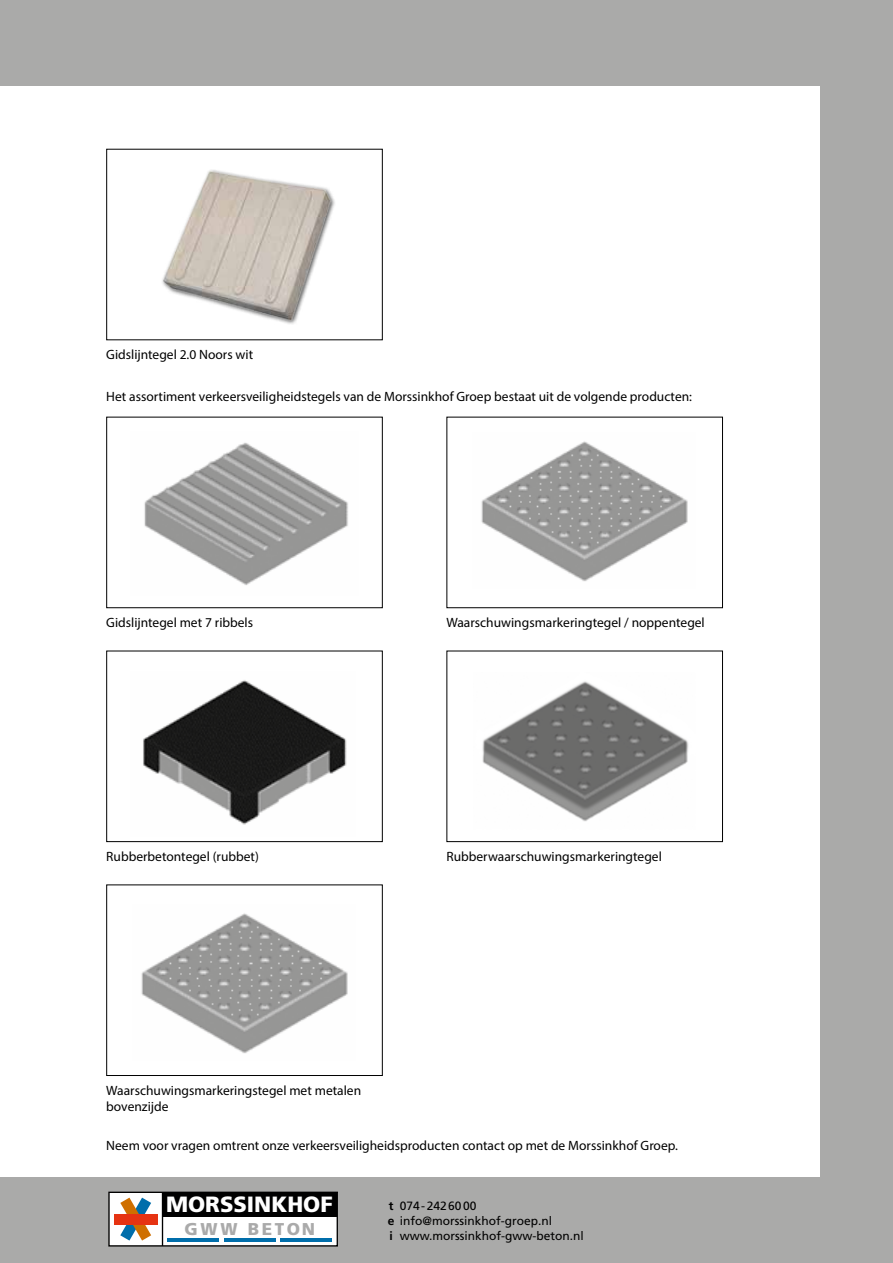
<style>
.page{position:relative;width:893px;height:1263px;background:#fff}
.page>*{position:absolute;margin:0;border:0;box-sizing:border-box;transform-origin:0 0}
.t1{font:900 22.05px "Frutiger LT Std";color:#fff}
.t2{font:900 17.1px "Frutiger LT Std";letter-spacing:.15em;color:#aaa}
.t3{font:13.5px/16.2px "Myriad Pro";color:#000}
.t4{font:12px/15px "Frutiger LT Std";color:#000}
.s1{font-weight:700}
</style>
<div class="page">
<div style="left:0;top:0;width:893px;height:85px;background:#aaaaa9"></div>
<div style="left:0;top:1178px;width:893px;height:85px;background:#aaaaa9"></div>
<div style="left:109px;top:1192px;width:228px;height:54px;background:#fff"></div>
<div style="left:108px;top:1191px;width:230px;height:55px;border:1px solid #000"></div>
<div style="left:162px;top:1192px;width:175px;height:24px;background:#000"></div>
<hr style="left:162px;top:1192px;width:1px;height:54px;background:#000">
<hr style="left:168px;top:1239px;width:51px;height:3px;background:#006eab">
<hr style="left:224px;top:1239px;width:52px;height:3px;background:#006eab">
<hr style="left:280px;top:1239px;width:52px;height:3px;background:#006eab">
<svg style="left:120px;top:1197px;width:31px;height:43px"></svg>
<div style="left:114px;top:1214px;width:43px;height:10px;background:#e63312"></div>
<div style="left:106px;top:149px;width:277px;height:191px;border:1px solid #000"></div>
<div style="left:106px;top:417px;width:277px;height:191px;border:1px solid #000"></div>
<div style="left:446px;top:417px;width:277px;height:191px;border:1px solid #000"></div>
<div style="left:446px;top:651px;width:277px;height:191px;border:1px solid #000"></div>
<div style="left:106px;top:651px;width:277px;height:191px;border:1px solid #000"></div>
<div style="left:106px;top:884px;width:277px;height:192px;border:1px solid #000"></div>
<img style="left:148px;top:149px;width:192px;height:191px">
<div style="left:821px;top:0;width:72px;height:1263px;background:#aaaaa9"></div>
<img style="left:144px;top:442px;width:204px;height:143px">
<img style="left:481px;top:441px;width:207px;height:141px">
<img style="left:143px;top:680px;width:204px;height:145px">
<img style="left:482px;top:681px;width:207px;height:141px">
<img style="left:141px;top:913px;width:207px;height:141px">
<p class="t3" style="left:106px;top:346px;width:148px">Gidslijntegel 2.0 Noors wit</p>
<p class="t3" style="left:106px;top:388px;width:587px">Het assortiment verkeersveiligheidstegels van de Morssinkhof Groep bestaat uit de volgende producten:</p>
<p class="t3" style="left:106px;top:614px;width:148px">Gidslijntegel met 7 ribbels</p>
<p class="t3" style="left:446px;top:614px;width:260px">Waarschuwingsmarkeringtegel / noppentegel</p>
<p class="t3" style="left:106px;top:848px;width:154px">Rubberbetontegel (rubbet)</p>
<p class="t3" style="left:446px;top:848px;width:217px">Rubberwaarschuwingsmarkeringtegel</p>
<p class="t3" style="left:106px;top:1082px;width:256px">Waarschuwingsmarkeringstegel met metalen bovenzijde</p>
<p class="t3" style="left:106px;top:1137px;width:573px">Neem voor vragen omtrent onze verkeersveiligheidsproducten contact op met de Morssinkhof Groep.</p>
<h1 class="t1" style="left:166px;top:1191px;width:168px">MORSSINKHOF</h1>
<p class="t2" style="left:184px;top:1219px;width:132px">GWW BETON</p>
<p class="t4" style="left:388px;top:1199px;width:197px"><span class="s1">t</span> 074-2426000<br><span class="s1">e</span> info@morssinkhof-groep.nl<br><span class="s1">i</span> www.morssinkhof-gww-beton.nl</p>
</div>
